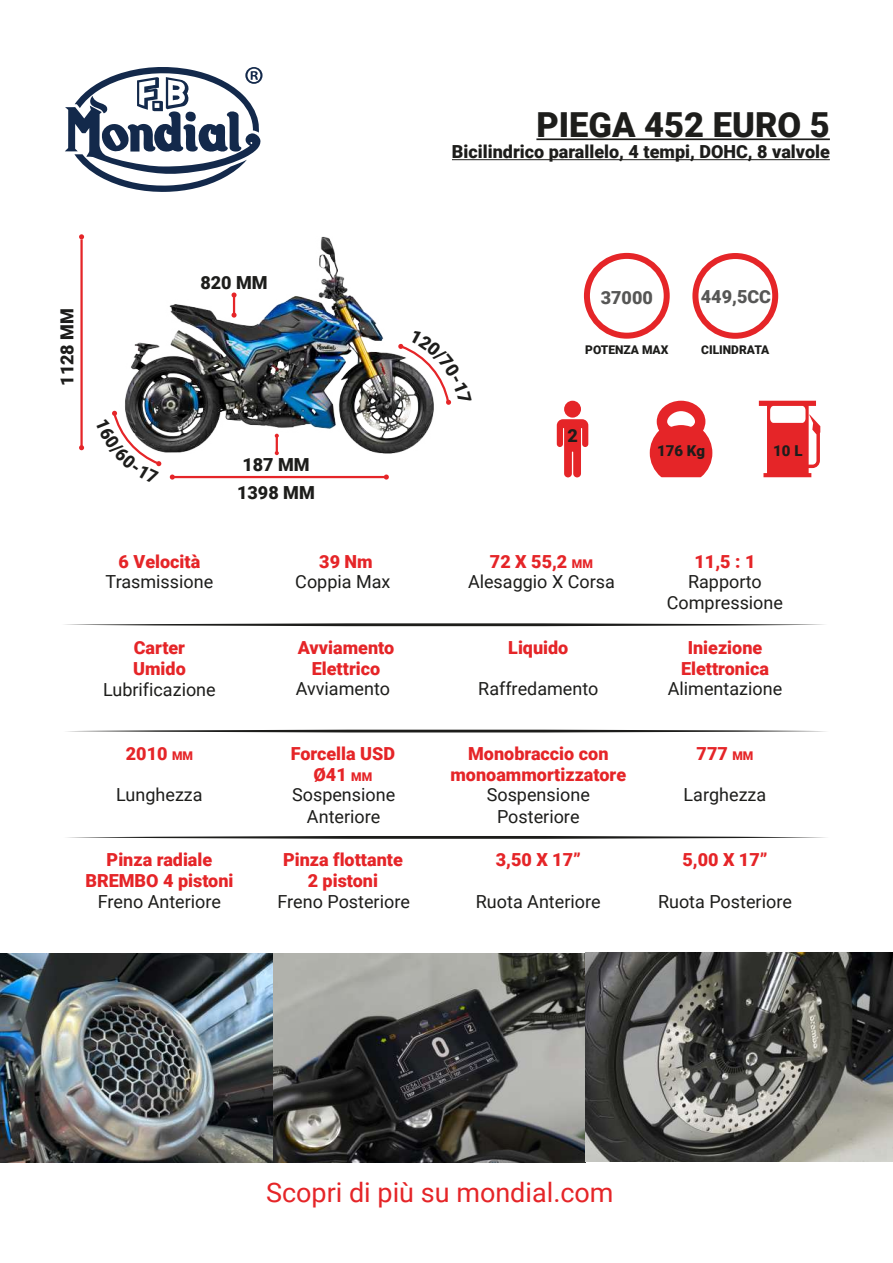
<style>
.page{position:relative;width:893px;height:1263px;background:#fff}
.page>*{position:absolute;margin:0;border:0;box-sizing:border-box;transform-origin:0 0}
.t1{font:900 34.5px "Roboto";color:#1d1d1b}
.t2{font:27px "Roboto";color:#e52528}
.t3{font:18px/21.6px "Roboto";color:#1d1d1b;text-align:center}
.t4{font:900 18px/21.6px "Roboto";color:#e52528;text-align:center}
.t5{font:900 18px "Roboto";color:#1d1d1b}
.t6{font:900 18px "Roboto";color:#575756}
.t7{font:900 15px "Roboto";color:#1d1d1b}
.t8{font:900 12px "Roboto";color:#1d1d1b}
.s1{font-size:12px}
</style>
<div class="page">
<img style="left:0;top:953px;width:893px;height:209px">
<svg style="left:67px;top:729px;width:759px;height:4px"></svg>
<svg style="left:67px;top:836px;width:759px;height:3px;background:#6c6c6a"></svg>
<svg style="left:65px;top:623px;width:759px;height:4px"></svg>
<svg style="left:650px;top:401px;width:62px;height:76px"></svg>
<img style="left:80px;top:237px;width:354px;height:216px">
<svg style="left:759px;top:401px;width:61px;height:76px"></svg>
<div style="left:692px;top:253px;width:86px;height:86px;border:6px solid #e52528;border-radius:50%"></div>
<div style="left:584px;top:253px;width:86px;height:86px;border:6px solid #e52528;border-radius:50%"></div>
<hr style="left:172px;top:476px;width:214px;height:2px;background:#e52528">
<svg style="left:384px;top:474px;width:5px;height:6px"></svg>
<svg style="left:170px;top:474px;width:5px;height:6px"></svg>
<svg style="left:275px;top:434px;width:4px;height:21px"></svg>
<hr style="left:233px;top:295px;width:2px;height:20px;background:#e52528">
<svg style="left:232px;top:292px;width:5px;height:6px"></svg>
<svg style="left:232px;top:313px;width:5px;height:5px"></svg>
<hr style="left:80px;top:239px;width:3px;height:208px;background:#e52528">
<svg style="left:79px;top:234px;width:5px;height:5px"></svg>
<svg style="left:79px;top:445px;width:5px;height:5px"></svg>
<div style="left:564px;top:401px;width:17px;height:17px;background:#e52528;border-radius:50%"></div>
<svg style="left:557px;top:419px;width:31px;height:58px"></svg>
<hr style="left:536px;top:138px;width:294px;height:2px;background:#1d1d1b">
<hr style="left:452px;top:159px;width:378px;height:1px;background:#1d1d1b">
<svg style="left:65px;top:67px;width:198px;height:125px"></svg>
<svg style="left:96px;top:409px;width:66px;height:58px"></svg>
<svg style="left:398px;top:329px;width:54px;height:76px"></svg>
<h1 class="t1" style="left:536px;top:100px;width:295px">PIEGA 452 EURO 5</h1>
<p class="t5" style="left:452px;top:139px;width:379px">Bicilindrico parallelo, 4 tempi, DOHC, 8 valvole</p>
<p class="t5" style="left:54px;top:386px;width:79px;rotate:-90deg">1128 MM</p>
<p class="t5" style="left:200px;top:270px;width:69px">820 MM</p>
<p class="t5" style="left:242px;top:451px;width:69px">187 MM</p>
<p class="t5" style="left:237px;top:480px;width:79px">1398 MM</p>
<p class="t6" style="left:601px;top:285px;width:54px">37000</p>
<p class="t6" style="left:701px;top:284px;width:72px">449,5CC</p>
<p class="t8" style="left:585px;top:341px;width:85px">POTENZA MAX</p>
<p class="t8" style="left:701px;top:341px;width:70px">CILINDRATA</p>
<p class="t5" style="left:567px;top:423px;width:12px">2</p>
<p class="t7" style="left:657px;top:440px;width:50px">176 Kg</p>
<p class="t7" style="left:773px;top:440px;width:31px">10 L</p>
<p class="t4" style="left:119px;top:550px;width:83px">6 Velocità</p>
<p class="t4" style="left:319px;top:550px;width:55px">39 Nm</p>
<p class="t4" style="left:490px;top:550px;width:104px">72 X 55,2 <span class="s1">MM</span></p>
<p class="t4" style="left:694px;top:550px;width:62px">11,5 : 1</p>
<p class="t3" style="left:106px;top:570px;width:109px">Trasmissione</p>
<p class="t3" style="left:295px;top:570px;width:97px">Coppia Max</p>
<p class="t3" style="left:468px;top:570px;width:148px">Alesaggio X Corsa</p>
<p class="t3" style="left:667px;top:570px;width:118px">Rapporto<br>Compressione</p>
<p class="t4" style="left:133px;top:636px;width:54px;text-align:left">Carter<br>Umido</p>
<p class="t4" style="left:298px;top:636px;width:98px">Avviamento<br>Elettrico</p>
<p class="t4" style="left:508px;top:636px;width:62px">Liquido</p>
<p class="t4" style="left:681px;top:636px;width:89px">Iniezione<br>Elettronica</p>
<p class="t3" style="left:103px;top:678px;width:114px">Lubrificazione</p>
<p class="t3" style="left:478px;top:677px;width:122px">Raffredamento</p>
<p class="t3" style="left:296px;top:677px;width:96px">Avviamento</p>
<p class="t3" style="left:668px;top:677px;width:116px">Alimentazione</p>
<p class="t4" style="left:126px;top:742px;width:69px">2010 <span class="s1">MM</span></p>
<p class="t4" style="left:291px;top:742px;width:106px">Forcella USD<br>Ø41 <span class="s1">MM</span></p>
<p class="t4" style="left:450px;top:742px;width:177px">Monobraccio con monoammortizzatore</p>
<p class="t4" style="left:697px;top:742px;width:58px">777 <span class="s1">MM</span></p>
<p class="t3" style="left:116px;top:783px;width:88px">Lunghezza</p>
<p class="t3" style="left:292px;top:783px;width:105px">Sospensione<br>Anteriore</p>
<p class="t3" style="left:487px;top:783px;width:105px">Sospensione<br>Posteriore</p>
<p class="t3" style="left:684px;top:783px;width:84px">Larghezza</p>
<p class="t4" style="left:85px;top:848px;width:150px">Pinza radiale<br>BREMBO 4 pistoni</p>
<p class="t4" style="left:283px;top:848px;width:121px">Pinza flottante<br>2 pistoni</p>
<p class="t3" style="left:98px;top:890px;width:125px">Freno Anteriore</p>
<p class="t3" style="left:277px;top:890px;width:134px">Freno Posteriore</p>
<p class="t4" style="left:496px;top:848px;width:87px">3,50 X 17”</p>
<p class="t4" style="left:682px;top:848px;width:87px">5,00 X 17”</p>
<p class="t3" style="left:476px;top:890px;width:126px">Ruota Anteriore</p>
<p class="t3" style="left:658px;top:890px;width:135px">Ruota Posteriore</p>
<h2 class="t2" style="left:266px;top:1174px;width:349px">Scopri di più su mondial.com</h2>
</div>
